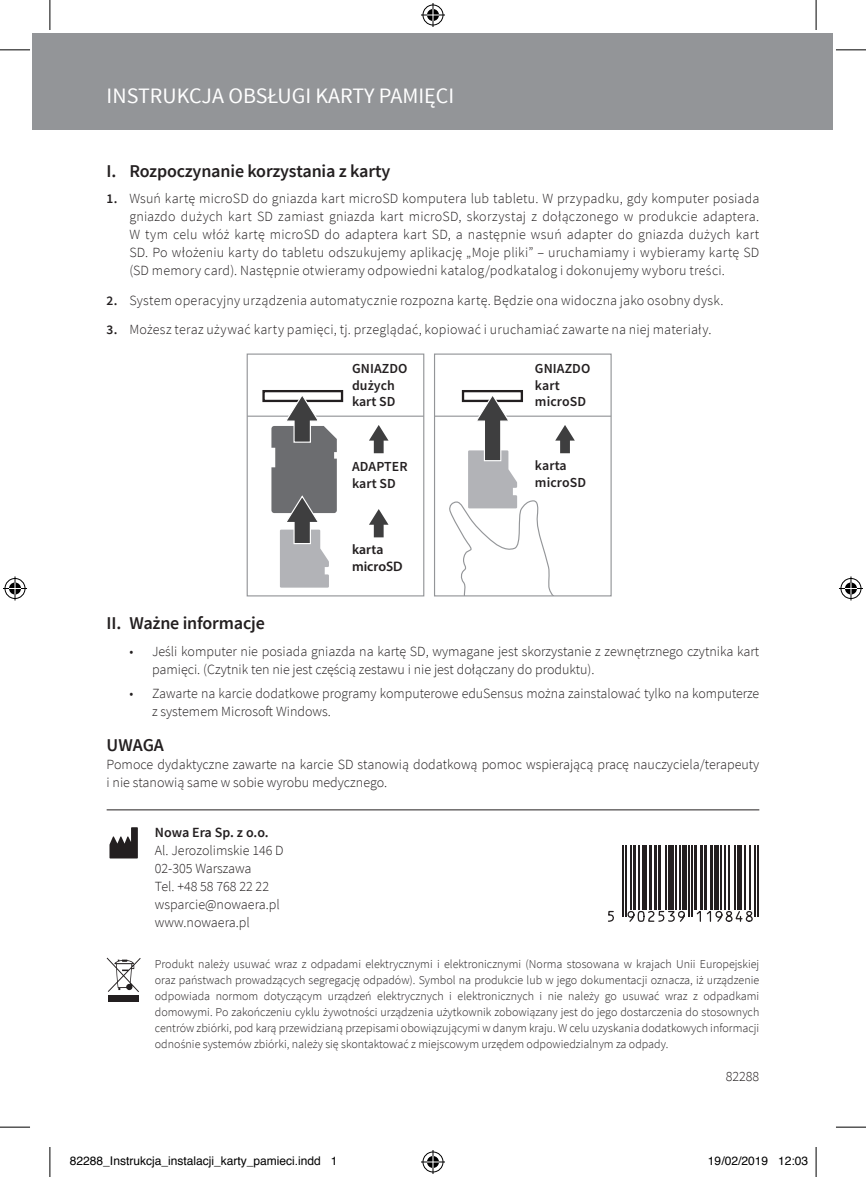
<style>
.page{position:relative;width:866px;height:1177px;background:#fff}
.page>*{position:absolute;margin:0;border:0;box-sizing:border-box;transform-origin:0 0}
.t1{font:22px "Source Sans Pro";color:#fff}
.t2{font:600 18px "Source Sans Pro";letter-spacing:-.01em;color:#231f20}
.t3{font:300 14px/18px "Source Sans Pro";color:#231f20}
.t4{font:600 14px "Source Sans Pro";letter-spacing:-.005em;color:#231f20}
.t5{font:600 13.8px/16.6px "Source Sans Pro";letter-spacing:.01em;color:#231f20}
.t6{font:600 13.8px/16.6px "Myriad Pro";color:#231f20}
.t7{font:300 12px/16px "Source Sans Pro";color:#231f20;text-align:justify}
.t8{font:12px "Helvetica";color:#000}
.s1{font-weight:600;font-size:13.4px}
</style>
<div class="page">
<div style="left:33px;top:33px;width:799px;height:96px;background:#939598"></div>
<div style="left:246px;top:353px;width:178px;height:243px;border:1px solid #939598"></div>
<div style="left:433px;top:353px;width:178px;height:243px;border:1px solid #939598"></div>
<hr style="left:247px;top:416px;width:176px;height:1px;background:#939598">
<hr style="left:434px;top:416px;width:176px;height:1px;background:#939598">
<div style="left:461px;top:390px;width:61px;height:12px;border:2px solid #231f20"></div>
<svg style="left:449px;top:393px;width:125px;height:203px"></svg>
<div style="left:262px;top:390px;width:81px;height:12px;border:2px solid #231f20"></div>
<svg style="left:271px;top:396px;width:65px;height:192px"></svg>
<svg style="left:369px;top:425px;width:19px;height:28px"></svg>
<svg style="left:369px;top:509px;width:19px;height:28px"></svg>
<svg style="left:109px;top:827px;width:29px;height:31px"></svg>
<svg style="left:107px;top:958px;width:34px;height:34px"></svg>
<div style="left:108px;top:995px;width:31px;height:6px;background:#231f20"></div>
<hr style="left:107px;top:809px;width:652px;height:1px;background:#231f20">
<svg style="left:622px;top:845px;width:137px;height:72px"></svg>
<hr style="left:621px;top:845px;width:2px;height:71px;background:#231f20">
<hr style="left:624px;top:845px;width:2px;height:71px;background:#231f20">
<hr style="left:630px;top:845px;width:1px;height:64px;background:#231f20">
<hr style="left:633px;top:845px;width:3px;height:64px;background:#231f20">
<hr style="left:637px;top:845px;width:2px;height:64px;background:#231f20">
<div style="left:641px;top:845px;width:5px;height:64px;background:#231f20"></div>
<hr style="left:649px;top:845px;width:3px;height:64px;background:#231f20">
<hr style="left:653px;top:845px;width:3px;height:64px;background:#231f20">
<hr style="left:657px;top:845px;width:3px;height:64px;background:#231f20">
<hr style="left:664px;top:845px;width:2px;height:64px;background:#231f20">
<div style="left:667px;top:845px;width:6px;height:64px;background:#231f20"></div>
<hr style="left:675px;top:845px;width:1px;height:64px;background:#231f20">
<hr style="left:679px;top:845px;width:1px;height:64px;background:#231f20">
<hr style="left:682px;top:845px;width:4px;height:64px;background:#231f20">
<hr style="left:688px;top:845px;width:1px;height:71px;background:#231f20">
<hr style="left:690px;top:845px;width:2px;height:71px;background:#231f20">
<hr style="left:693px;top:845px;width:3px;height:64px;background:#231f20">
<hr style="left:699px;top:845px;width:3px;height:64px;background:#231f20">
<hr style="left:703px;top:845px;width:3px;height:64px;background:#231f20">
<hr style="left:709px;top:845px;width:3px;height:64px;background:#231f20">
<div style="left:713px;top:845px;width:5px;height:64px;background:#231f20"></div>
<hr style="left:719px;top:845px;width:2px;height:64px;background:#231f20">
<hr style="left:723px;top:845px;width:2px;height:64px;background:#231f20">
<hr style="left:728px;top:845px;width:1px;height:64px;background:#231f20">
<hr style="left:734px;top:845px;width:1px;height:64px;background:#231f20">
<div style="left:736px;top:845px;width:5px;height:64px;background:#231f20"></div>
<hr style="left:744px;top:845px;width:1px;height:64px;background:#231f20">
<hr style="left:748px;top:845px;width:1px;height:64px;background:#231f20">
<hr style="left:754px;top:845px;width:1px;height:71px;background:#231f20">
<hr style="left:757px;top:845px;width:1px;height:71px;background:#231f20">
<svg style="left:608px;top:910px;width:6px;height:12px"></svg>
<svg style="left:626px;top:910px;width:59px;height:12px"></svg>
<svg style="left:695px;top:910px;width:58px;height:12px"></svg>
<hr style="left:0;top:50px;width:30px;height:1px;background:#000">
<hr style="left:835px;top:50px;width:30px;height:1px;background:#000">
<hr style="left:0;top:1127px;width:30px;height:1px;background:#000">
<hr style="left:835px;top:1127px;width:30px;height:1px;background:#000">
<hr style="left:50px;top:0;width:1px;height:30px;background:#000">
<hr style="left:50px;top:1147px;width:1px;height:30px;background:#000">
<hr style="left:815px;top:0;width:1px;height:30px;background:#000">
<hr style="left:815px;top:1147px;width:1px;height:30px;background:#000">
<svg style="left:421px;top:3px;width:24px;height:24px"></svg>
<svg style="left:421px;top:1150px;width:24px;height:24px"></svg>
<svg style="left:3px;top:576px;width:24px;height:24px"></svg>
<svg style="left:839px;top:576px;width:23px;height:24px"></svg>
<h1 class="t1" style="left:107px;top:83px;width:349px">INSTRUKCJA OBSŁUGI KARTY PAMIĘCI</h1>
<p class="t2" style="left:107px;top:159px;width:285px">I. Rozpoczynanie korzystania z karty</p>
<p class="t3" style="left:129px;top:190px;width:631px;text-align:justify;text-indent:-23px"><span class="s1">1.</span> Wsuń kartę microSD do gniazda kart microSD komputera lub tabletu. W przypadku, gdy komputer posiada gniazdo dużych kart SD zamiast gniazda kart microSD, skorzystaj z dołączonego w produkcie adaptera.<br>W tym celu włóż kartę microSD do adaptera kart SD, a następnie wsuń adapter do gniazda dużych kart SD. Po włożeniu karty do tabletu odszukujemy aplikację „Moje pliki” – uruchamiamy i wybieramy kartę SD (SD memory card). Następnie otwieramy odpowiedni katalog/podkatalog i dokonujemy wyboru treści.</p>
<p class="t3" style="left:107px;top:291px;width:618px"><span class="s1">2.</span> System operacyjny urządzenia automatycznie rozpozna kartę. Będzie ona widoczna jako osobny dysk.</p>
<p class="t3" style="left:107px;top:320px;width:606px"><span class="s1">3.</span> Możesz teraz używać karty pamięci, tj. przeglądać, kopiować i uruchamiać zawarte na niej materiały.</p>
<p class="t5" style="left:534px;top:360px;width:57px">GNIAZDO kart microSD</p>
<p class="t5" style="left:352px;top:360px;width:57px">GNIAZDO dużych kart SD</p>
<p class="t5" style="left:352px;top:458px;width:57px">ADAPTER kart SD</p>
<p class="t6" style="left:352px;top:541px;width:52px">karta microSD</p>
<p class="t5" style="left:534px;top:457px;width:53px">karta microSD</p>
<p class="t2" style="left:107px;top:612px;width:160px">II. Ważne informacje</p>
<p class="t3" style="left:152px;top:642px;width:608px;text-indent:-23px">• Jeśli komputer nie posiada gniazda na kartę SD, wymagane jest skorzystanie z zewnętrznego czytnika kart pamięci. (Czytnik ten nie jest częścią zestawu i nie jest dołączany do produktu).</p>
<p class="t3" style="left:152px;top:684px;width:608px;text-indent:-23px">• Zawarte na karcie dodatkowe programy komputerowe eduSensus można zainstalować tylko na komputerze z systemem Microsoft Windows.</p>
<p class="t2" style="left:107px;top:734px;width:59px">UWAGA</p>
<p class="t3" style="left:107px;top:756px;width:653px">Pomoce dydaktyczne zawarte na karcie SD stanowią dodatkową pomoc wspierającą pracę nauczyciela/terapeuty i nie stanowią same w sobie wyrobu medycznego.</p>
<p class="t4" style="left:155px;top:824px;width:115px">Nowa Era Sp. z o.o.</p>
<p class="t3" style="left:155px;top:841px;width:130px">Al. Jerozolimskie 146 D<br>02-305 Warszawa<br>Tel. +48 58 768 22 22 wsparcie@nowaera.pl www.nowaera.pl</p>
<p class="t7" style="left:155px;top:956px;width:605px">Produkt należy usuwać wraz z odpadami elektrycznymi i elektronicznymi (Norma stosowana w krajach Unii Europejskiej oraz państwach prowadzących segregację odpadów). Symbol na produkcie lub w jego dokumentacji oznacza, iż urządzenie odpowiada normom dotyczącym urządzeń elektrycznych i elektronicznych i nie należy go usuwać wraz z odpadkami domowymi. Po zakończeniu cyklu żywotności urządzenia użytkownik zobowiązany jest do jego dostarczenia do stosownych centrów zbiórki, pod karą przewidzianą przepisami obowiązującymi w danym kraju. W celu uzyskania dodatkowych informacji odnośnie systemów zbiórki, należy się skontaktować z miejscowym urzędem odpowiedzialnym za odpady.</p>
<p class="t3" style="left:725px;top:1067px;width:35px">82288</p>
<p class="t8" style="left:70px;top:1151px;width:269px">82288_Instrukcja_instalacji_karty_pamieci.indd 1</p>
<p class="t8" style="left:707px;top:1151px;width:102px">19/02/2019 12:03</p>
</div>
